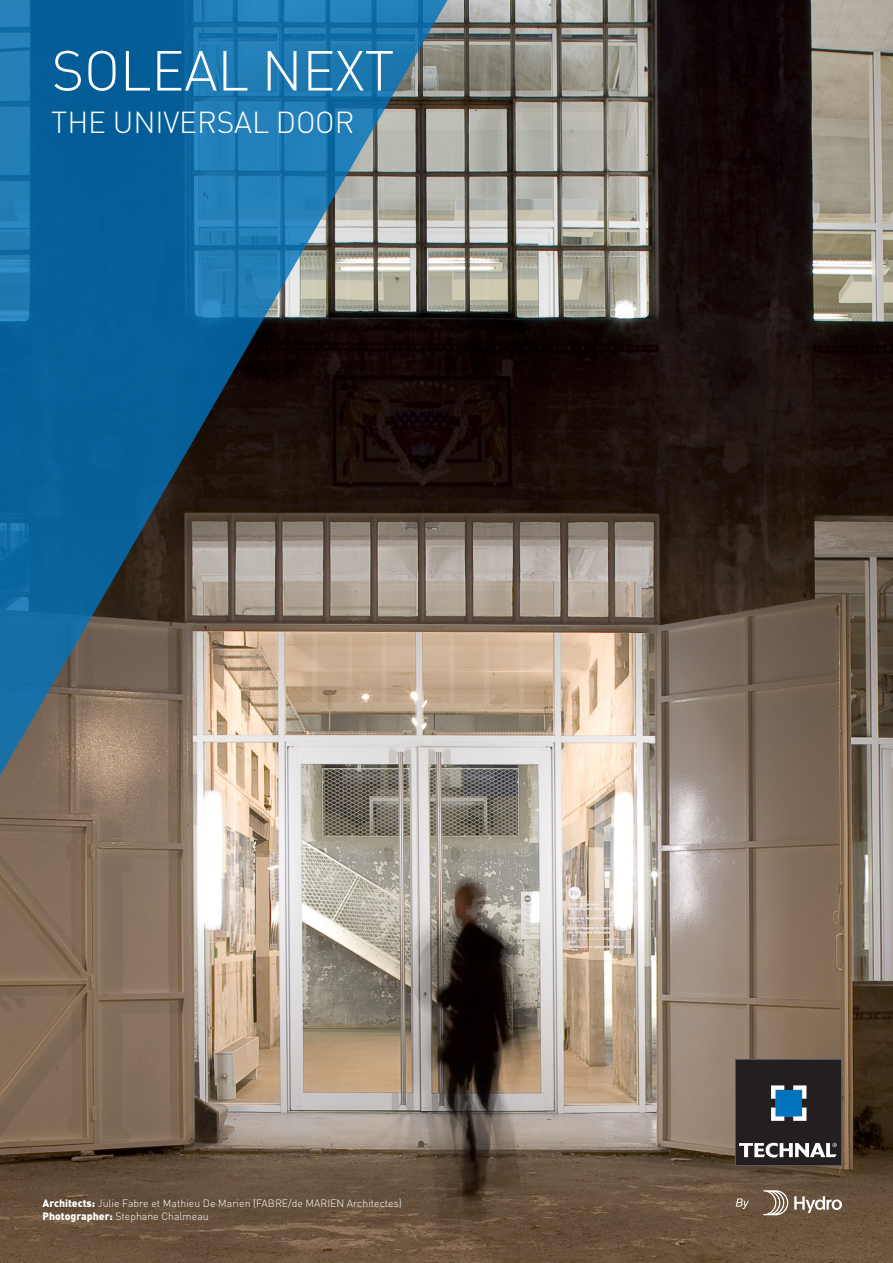
<style>
.page{position:relative;width:893px;height:1263px;background:#fff}
.page>*{position:absolute;margin:0;border:0;box-sizing:border-box;transform-origin:0 0}
.Cover_Prod_Title{font:300 55.5px "DIN Pro";letter-spacing:-.005em;color:#fff}
.Cover_Prod_subtitle{font:300 30px "DIN Pro";letter-spacing:-.005em;color:#fff}
.Imagecourtesy{font:300 10.5px "DIN Pro";color:#fff}
.s1{font-weight:900}
</style>
<div class="page">
<img style="left:0;top:0;width:893px;height:1263px">
<svg style="left:0;top:0;width:455px;height:797px;background:#466b81"></svg>
<svg style="left:736px;top:1059px;width:106px;height:106px"></svg>
<svg style="left:794px;top:1196px;width:48px;height:17px"></svg>
<svg style="left:763px;top:1190px;width:25px;height:25px"></svg>
<svg style="left:736px;top:1198px;width:13px;height:11px"></svg>
<div style="left:737px;top:1060px;width:104px;height:104px;background:#231f20"></div>
<div style="left:775px;top:1090px;width:27px;height:26px;background:#0073bc"></div>
<svg style="left:771px;top:1085px;width:13px;height:14px"></svg>
<svg style="left:771px;top:1107px;width:13px;height:14px"></svg>
<svg style="left:793px;top:1107px;width:13px;height:14px"></svg>
<svg style="left:793px;top:1085px;width:13px;height:14px"></svg>
<svg style="left:739px;top:1143px;width:98px;height:14px"></svg>
<p class="Cover_Prod_Title" style="left:52px;top:28px;width:344px">SOLEAL NEXT</p>
<p class="Cover_Prod_subtitle" style="left:51px;top:99px;width:305px">THE UNIVERSAL DOOR</p>
<p class="Imagecourtesy" style="left:43px;top:1195px;width:361px"><span class="s1">Architects:</span> Julie Fabre et Mathieu De Marien (FABRE/de MARIEN Architectes)</p>
<p class="Imagecourtesy" style="left:43px;top:1208px;width:168px"><span class="s1">Photographer:</span> Stephane Chalmeau</p>
</div>
